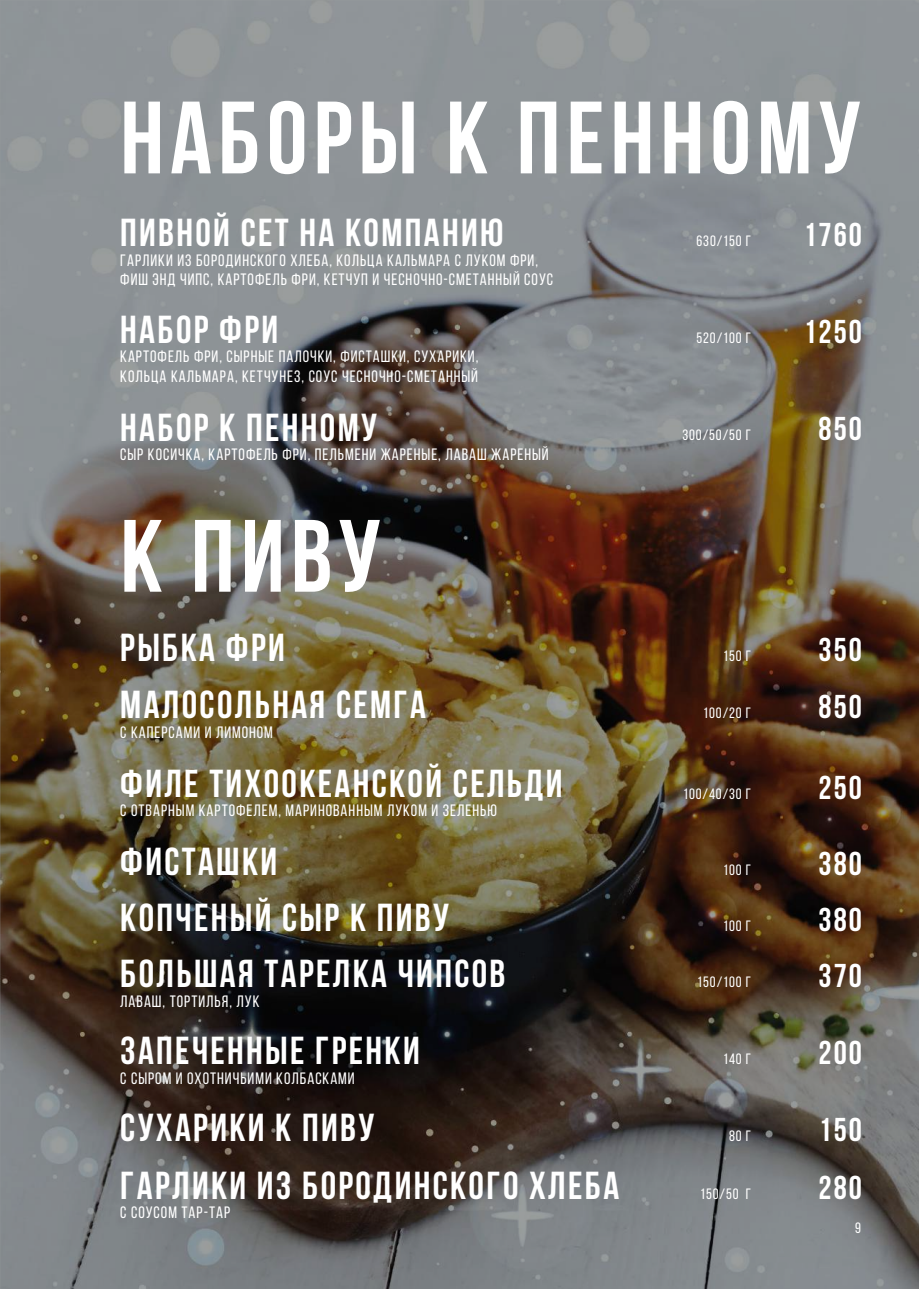
<style>
.page{position:relative;width:919px;height:1289px;background:#fff}
.page>*{position:absolute;margin:0;border:0;box-sizing:border-box;transform-origin:0 0}
.t1{font:700 102.45px "Bebas Neue";letter-spacing:.06em;color:#fff}
.t2{font:700 39px "Bebas Neue";letter-spacing:.06em;color:#fff}
.t3{font:700 33px "Bebas Neue";letter-spacing:.06em;color:#fff}
.t4{font:16.5px/19.5px "Bebas Neue";letter-spacing:.06em;color:#fff}
.t5{font:15px "Bebas Neue";letter-spacing:.06em;color:#fff}
</style>
<div class="page">
<img style="left:0;top:0;width:918px;height:1288px">
<h1 class="t1" style="left:120px;top:82px;width:741px">Наборы к пенному</h1>
<h2 class="t2" style="left:120px;top:211px;width:384px">Пивной сет на компанию</h2>
<p class="t4" style="left:120px;top:250px;width:434px">гарлики из бородинского хлеба, кольца кальмара с луком фри, фиш энд чипс, картофель фри, кетчуп и чесночно-сметанный соус</p>
<h3 class="t3" style="left:803px;top:217px;width:60px">1760</h3>
<p class="t5" style="left:696px;top:233px;width:56px">630/150 г</p>
<h2 class="t2" style="left:120px;top:308px;width:159px">Набор фри</h2>
<p class="t4" style="left:120px;top:347px;width:359px">картофель фри, сырные палочки, фисташки, сухарики, кольца кальмара, кетчунез, соус чесночно-сметанный</p>
<h2 class="t2" style="left:120px;top:406px;width:258px">Набор к пенному</h2>
<p class="t4" style="left:120px;top:444px;width:430px">сыр косичка, картофель фри, пельмени жареные, лаваш жареный</p>
<h1 class="t1" style="left:120px;top:500px;width:262px">К ПИВУ</h1>
<h2 class="t2" style="left:120px;top:626px;width:166px">Рыбка фри</h2>
<h2 class="t2" style="left:120px;top:683px;width:307px">Малосольная семга</h2>
<p class="t4" style="left:120px;top:722px;width:154px">с каперсами и лимоном</p>
<h2 class="t2" style="left:120px;top:761px;width:444px">Филе тихоокеанской сельди</h2>
<p class="t4" style="left:120px;top:800px;width:378px">с отварным картофелем, маринованным луком и зеленью</p>
<h2 class="t2" style="left:120px;top:840px;width:158px">Фисташки</h2>
<h2 class="t2" style="left:120px;top:896px;width:330px">Копченый сыр к пиву</h2>
<h2 class="t2" style="left:120px;top:952px;width:386px">Большая тарелка чипсов</h2>
<p class="t4" style="left:120px;top:991px;width:141px">ЛАВАШ, ТОРТИЛЬЯ, ЛУК</p>
<h2 class="t2" style="left:120px;top:1029px;width:301px">Запеченные гренки</h2>
<p class="t4" style="left:120px;top:1067px;width:236px">с сыром и охотничьими колбасками</p>
<h2 class="t2" style="left:120px;top:1105px;width:255px">Сухарики к пиву</h2>
<h2 class="t2" style="left:120px;top:1163px;width:500px">Гарлики из бородинского хлеба</h2>
<p class="t4" style="left:120px;top:1202px;width:111px">с соусом тар-тар</p>
<p class="t5" style="left:696px;top:330px;width:56px">520/100 г</p>
<p class="t5" style="left:682px;top:427px;width:70px">300/50/50 г</p>
<h3 class="t3" style="left:803px;top:314px;width:60px">1250</h3>
<h3 class="t3" style="left:818px;top:411px;width:45px">850</h3>
<p class="t5" style="left:723px;top:648px;width:29px">150 г</p>
<p class="t5" style="left:703px;top:704px;width:49px">100/20 г</p>
<p class="t5" style="left:683px;top:785px;width:70px">100/40/30 г</p>
<p class="t5" style="left:723px;top:861px;width:30px">100 г</p>
<p class="t5" style="left:723px;top:918px;width:30px">100 г</p>
<p class="t5" style="left:697px;top:973px;width:55px">150/100 г</p>
<p class="t5" style="left:723px;top:1050px;width:30px">140 г</p>
<p class="t5" style="left:729px;top:1127px;width:24px">80 г</p>
<p class="t5" style="left:700px;top:1185px;width:53px">150/50 г</p>
<h3 class="t3" style="left:818px;top:631px;width:45px">350</h3>
<h3 class="t3" style="left:818px;top:688px;width:45px">850</h3>
<h3 class="t3" style="left:818px;top:769px;width:45px">250</h3>
<h3 class="t3" style="left:818px;top:845px;width:45px">380</h3>
<h3 class="t3" style="left:818px;top:901px;width:45px">380</h3>
<h3 class="t3" style="left:818px;top:957px;width:45px">370</h3>
<h3 class="t3" style="left:818px;top:1034px;width:45px">200</h3>
<h3 class="t3" style="left:818px;top:1110px;width:45px">150</h3>
<h3 class="t3" style="left:818px;top:1169px;width:45px">280</h3>
<p class="t5" style="left:855px;top:1219px;width:7px">9</p>
</div>
